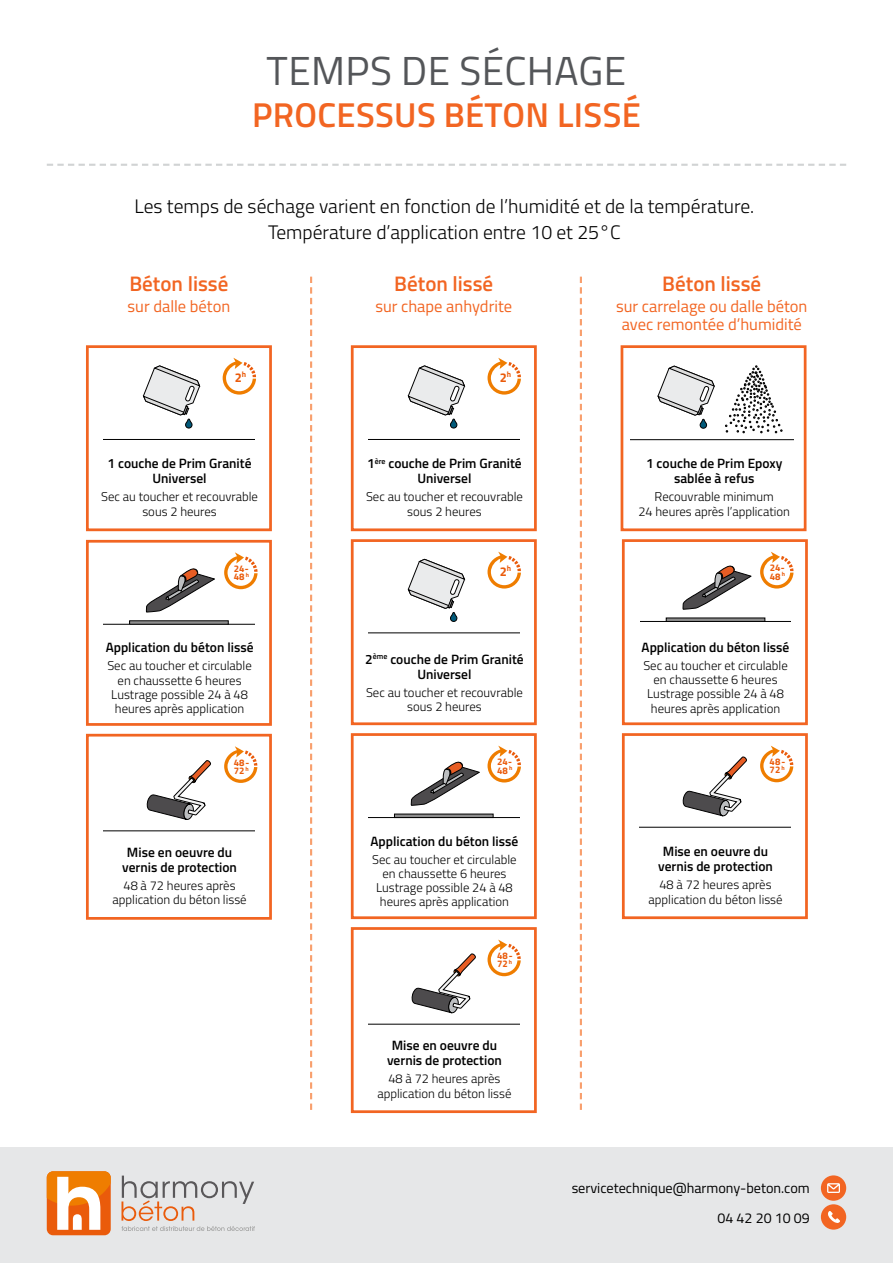
<style>
.page{position:relative;width:893px;height:1263px;background:#fff}
.page>*{position:absolute;margin:0;border:0;box-sizing:border-box;transform-origin:0 0}
.t1{font:40.5px "Titillium Web";letter-spacing:.01em;color:#545659}
.t2{font:600 34.5px "Titillium Web";letter-spacing:.01em;color:#f26522}
.t3{font:600 21px "Titillium Web";color:#f26522}
.t4{font:300 19.5px/25.5px "Titillium Web";color:#000;text-align:center}
.t5{font:16.5px/18px "Titillium Web";color:#f26522;text-align:center}
.t6{font:14.25px/30px "Titillium Web";color:#000;text-align:right}
.t7{font:600 13.5px/15px "Titillium Web";color:#000;text-align:center}
.t8{font:300 12.75px/14.2px "Titillium Web";color:#000;text-align:center}
.t9{font:700 12.75px "Titillium Web";color:#ea5b0b}
.t10{font:700 9.6px/8.6px "Titillium Web";color:#ea5b0b}
</style>
<div class="page">
<div style="left:0;top:1148px;width:893px;height:115px;background:#e6e7e8"></div>
<div style="left:47px;top:1171px;width:64px;height:64px;background:#ea5b0b;border-radius:6px"></div>
<svg style="left:47px;top:1171px;width:64px;height:59px"></svg>
<svg style="left:121px;top:1175px;width:134px;height:56px"></svg>
<svg style="left:47px;top:164px;width:799px;height:2px"></svg>
<div style="left:821px;top:1175px;width:25px;height:26px;background:#f26522;border-radius:50%"></div>
<svg style="left:827px;top:1183px;width:13px;height:10px"></svg>
<div style="left:821px;top:1204px;width:25px;height:25px;background:#f26522;border-radius:50%"></div>
<svg style="left:828px;top:1211px;width:12px;height:12px"></svg>
<svg style="left:580px;top:277px;width:2px;height:833px"></svg>
<svg style="left:310px;top:277px;width:2px;height:833px"></svg>
<div style="left:351px;top:345px;width:186px;height:186px;border:3px solid #f26522"></div>
<div style="left:86px;top:345px;width:186px;height:186px;border:3px solid #f26522"></div>
<div style="left:621px;top:345px;width:185px;height:186px;border:3px solid #f26522"></div>
<div style="left:351px;top:539px;width:186px;height:186px;border:3px solid #f26522"></div>
<div style="left:351px;top:733px;width:186px;height:186px;border:3px solid #f26522"></div>
<div style="left:86px;top:540px;width:186px;height:186px;border:3px solid #f26522"></div>
<div style="left:622px;top:539px;width:186px;height:186px;border:3px solid #f26522"></div>
<div style="left:351px;top:927px;width:186px;height:186px;border:3px solid #f26522"></div>
<div style="left:86px;top:734px;width:186px;height:186px;border:3px solid #f26522"></div>
<div style="left:622px;top:733px;width:186px;height:186px;border:3px solid #f26522"></div>
<svg style="left:487px;top:552px;width:34px;height:36px"></svg>
<svg style="left:487px;top:358px;width:34px;height:37px"></svg>
<svg style="left:223px;top:358px;width:33px;height:37px"></svg>
<svg style="left:487px;top:746px;width:34px;height:36px"></svg>
<svg style="left:224px;top:552px;width:34px;height:37px"></svg>
<svg style="left:760px;top:552px;width:33px;height:36px"></svg>
<svg style="left:487px;top:939px;width:34px;height:37px"></svg>
<svg style="left:224px;top:746px;width:33px;height:37px"></svg>
<svg style="left:760px;top:746px;width:33px;height:36px"></svg>
<hr style="left:369px;top:439px;width:150px;height:1px;background:#000">
<svg style="left:408px;top:365px;width:57px;height:63px"></svg>
<hr style="left:104px;top:439px;width:150px;height:1px;background:#000">
<svg style="left:143px;top:365px;width:57px;height:63px"></svg>
<hr style="left:630px;top:439px;width:163px;height:1px;background:#000">
<svg style="left:658px;top:366px;width:56px;height:62px"></svg>
<svg style="left:725px;top:366px;width:57px;height:67px"></svg>
<hr style="left:369px;top:632px;width:150px;height:1px;background:#000">
<svg style="left:408px;top:559px;width:57px;height:63px"></svg>
<svg style="left:682px;top:756px;width:65px;height:61px"></svg>
<hr style="left:640px;top:827px;width:150px;height:1px;background:#000">
<svg style="left:411px;top:953px;width:65px;height:61px"></svg>
<hr style="left:369px;top:1024px;width:150px;height:1px;background:#000">
<svg style="left:146px;top:760px;width:65px;height:60px"></svg>
<hr style="left:104px;top:830px;width:150px;height:1px;background:#000">
<hr style="left:369px;top:817px;width:150px;height:1px;background:#000">
<svg style="left:411px;top:762px;width:69px;height:44px"></svg>
<div style="left:394px;top:814px;width:99px;height:4px;border:1px solid #000"></div>
<hr style="left:104px;top:624px;width:150px;height:1px;background:#000">
<svg style="left:146px;top:568px;width:69px;height:44px"></svg>
<hr style="left:640px;top:621px;width:151px;height:1px;background:#000">
<svg style="left:682px;top:566px;width:69px;height:43px"></svg>
<div style="left:666px;top:618px;width:99px;height:4px;border:1px solid #000"></div>
<h1 class="t1" style="left:267px;top:41px;width:361px">TEMPS DE SÉCHAGE</h1>
<h2 class="t2" style="left:252px;top:89px;width:390px">PROCESSUS BÉTON LISSÉ</h2>
<h3 class="t4" style="left:135px;top:193px;width:621px">Les temps de séchage varient en fonction de l’humidité et de la température.<br>Température d’application entre 10 et 25°C</h3>
<h3 class="t3" style="left:394px;top:268px;width:100px">Béton lissé</h3>
<p class="t5" style="left:375px;top:296px;width:138px">sur chape anhydrite</p>
<h3 class="t3" style="left:129px;top:268px;width:100px">Béton lissé</h3>
<p class="t5" style="left:128px;top:296px;width:104px">sur dalle béton</p>
<h3 class="t3" style="left:662px;top:268px;width:100px">Béton lissé</h3>
<p class="t5" style="left:616px;top:296px;width:193px">sur carrelage ou dalle béton avec remontée d’humidité</p>
<p class="t9" style="left:235px;top:368px;width:13px">2<sup>h</sup></p>
<p class="t7" style="left:108px;top:455px;width:145px">1 couche de Prim Granité<br>Universel</p>
<p class="t8" style="left:101px;top:489px;width:158px">Sec au toucher et recouvrable sous 2 heures</p>
<p class="t9" style="left:500px;top:368px;width:13px">2<sup>h</sup></p>
<p class="t7" style="left:367px;top:455px;width:156px">1<sup>ère</sup> couche de Prim Granité<br>Universel</p>
<p class="t8" style="left:366px;top:489px;width:158px">Sec au toucher et recouvrable sous 2 heures</p>
<p class="t7" style="left:646px;top:455px;width:138px">1 couche de Prim Epoxy sablée à refus</p>
<p class="t8" style="left:638px;top:489px;width:153px">Recouvrable minimum<br>24 heures après l’application</p>
<p class="t10" style="left:234px;top:564px;width:17px">24 -<br>48<sup>h</sup></p>
<p class="t10" style="left:770px;top:563px;width:17px">24 -<br>48<sup>h</sup></p>
<p class="t9" style="left:500px;top:562px;width:13px">2<sup>h</sup></p>
<p class="t7" style="left:106px;top:639px;width:149px">Application du béton lissé</p>
<p class="t8" style="left:107px;top:658px;width:146px">Sec au toucher et circulable en chaussette 6 heures<br>Lustrage possible 24 à 48 heures après application</p>
<p class="t7" style="left:365px;top:651px;width:160px">2<sup>ème</sup> couche de Prim Granité<br>Universel</p>
<p class="t8" style="left:366px;top:684px;width:158px">Sec au toucher et recouvrable sous 2 heures</p>
<p class="t7" style="left:642px;top:639px;width:149px">Application du béton lissé</p>
<p class="t8" style="left:643px;top:657px;width:146px">Sec au toucher et circulable en chaussette 6 heures<br>Lustrage possible 24 à 48 heures après application</p>
<p class="t10" style="left:234px;top:757px;width:17px">48-<br>72<sup>h</sup></p>
<p class="t10" style="left:770px;top:757px;width:17px">48-<br>72<sup>h</sup></p>
<p class="t10" style="left:497px;top:757px;width:17px">24 -<br>48<sup>h</sup></p>
<p class="t7" style="left:122px;top:844px;width:116px">Mise en oeuvre du vernis de protection</p>
<p class="t8" style="left:113px;top:878px;width:136px">48 à 72 heures après application du béton lissé</p>
<p class="t7" style="left:371px;top:833px;width:149px">Application du béton lissé</p>
<p class="t8" style="left:372px;top:851px;width:146px">Sec au toucher et circulable en chaussette 6 heures<br>Lustrage possible 24 à 48 heures après application</p>
<p class="t10" style="left:497px;top:951px;width:17px">48-<br>72<sup>h</sup></p>
<p class="t7" style="left:387px;top:1037px;width:116px">Mise en oeuvre du vernis de protection</p>
<p class="t8" style="left:377px;top:1071px;width:136px">48 à 72 heures après application du béton lissé</p>
<p class="t7" style="left:658px;top:843px;width:116px">Mise en oeuvre du vernis de protection</p>
<p class="t8" style="left:648px;top:877px;width:136px">48 à 72 heures après application du béton lissé</p>
<p class="t6" style="left:572px;top:1172px;width:240px">servicetechnique@harmony-beton.com<br>04 42 20 10 09</p>
</div>
